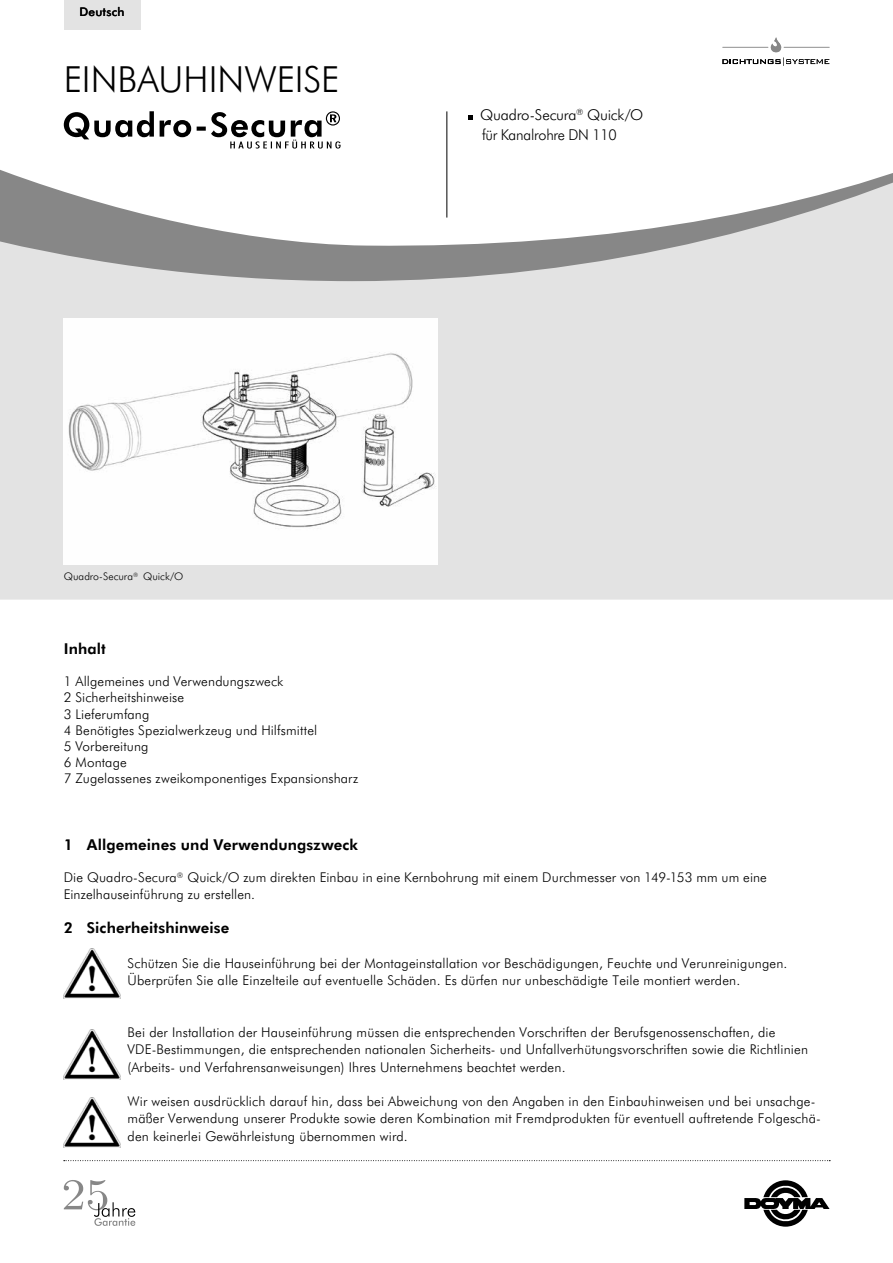
<style>
.page{position:relative;width:893px;height:1263px;background:#fff}
.page>*{position:absolute;margin:0;border:0;box-sizing:border-box;transform-origin:0 0}
.t1{font:300 36px "Futura BT";color:#000}
.t2{font:700 15px "Futura BT";letter-spacing:.01em;color:#000}
.t3{font:300 15px/19.5px "Futura BT";letter-spacing:-.015em;color:#000}
.t4{font:300 13.5px/16.2px "Futura BT";letter-spacing:.01em;color:#000}
.t5{font:500 12px "Futura BT";letter-spacing:.02em;color:#000}
.t6{font:300 10.5px "Futura BT";color:#000}
</style>
<div class="page">
<div style="left:0;top:281px;width:893px;height:319px;background:#e3e3e3"></div>
<svg style="left:0;top:116px;width:893px;height:165px"></svg>
<hr style="left:446px;top:111px;width:1px;height:107px;background:#000">
<div style="left:64px;top:0;width:76px;height:30px;background:#e3e3e3"></div>
<svg style="left:744px;top:1180px;width:86px;height:47px"></svg>
<svg style="left:64px;top:1160px;width:766px;height:1px"></svg>
<img style="left:64px;top:319px;width:374px;height:245px">
<svg style="left:64px;top:111px;width:277px;height:38px"></svg>
<svg style="left:722px;top:37px;width:107px;height:29px"></svg>
<svg style="left:64px;top:1180px;width:71px;height:46px"></svg>
<svg style="left:468px;top:116px;width:5px;height:4px"></svg>
<img style="left:64px;top:949px;width:57px;height:50px">
<img style="left:64px;top:1029px;width:57px;height:50px">
<img style="left:64px;top:1097px;width:57px;height:50px">
<p class="t5" style="left:79px;top:4px;width:47px">Deutsch</p>
<h1 class="t1" style="left:64px;top:54px;width:277px">EINBAUHINWEISE</h1>
<p class="t3" style="left:480px;top:104px;width:165px">Quadro-Secura<sup>®</sup> Quick/O für Kanalrohre DN 110</p>
<p class="t6" style="left:64px;top:569px;width:121px">Quadro-Secura<sup>®</sup> Quick/O</p>
<p class="t2" style="left:64px;top:638px;width:44px">Inhalt</p>
<p class="t4" style="left:64px;top:673px;width:296px">1 Allgemeines und Verwendungszweck<br>2 Sicherheitshinweise<br>3 Lieferumfang<br>4 Benötigtes Spezialwerkzeug und Hilfsmittel<br>5 Vorbereitung<br>6 Montage<br>7 Zugelassenes zweikomponentiges Expansionsharz</p>
<p class="t2" style="left:64px;top:834px;width:296px">1 Allgemeines und Verwendungszweck</p>
<p class="t4" style="left:64px;top:869px;width:705px">Die Quadro-Secura<sup>®</sup> Quick/O zum direkten Einbau in eine Kernbohrung mit einem Durchmesser von 149-153 mm um eine<br>Einzelhauseinführung zu erstellen.</p>
<p class="t2" style="left:64px;top:917px;width:167px">2 Sicherheitshinweise</p>
<p class="t4" style="left:128px;top:954px;width:661px;line-height:17.2px">Schützen Sie die Hauseinführung bei der Montageinstallation vor Beschädigungen, Feuchte und Verunreinigungen.<br>Überprüfen Sie alle Einzelteile auf eventuelle Schäden. Es dürfen nur unbeschädigte Teile montiert werden.</p>
<p class="t4" style="left:128px;top:1023px;width:682px;line-height:17.2px">Bei der Installation der Hauseinführung müssen die entsprechenden Vorschriften der Berufsgenossenschaften, die<br>VDE-Bestimmungen, die entsprechenden nationalen Sicherheits- und Unfallverhütungsvorschriften sowie die Richtlinien (Arbeits- und Verfahrensanweisungen) Ihres Unternehmens beachtet werden.</p>
<p class="t4" style="left:128px;top:1092px;width:695px;line-height:17.2px">Wir weisen ausdrücklich darauf hin, dass bei Abweichung von den Angaben in den Einbauhinweisen und bei unsachge&shy;mäßer Verwendung unserer Produkte sowie deren Kombination mit Fremdprodukten für eventuell auftretende Folgeschä&shy;den keinerlei Gewährleistung übernommen wird.</p>
</div>
